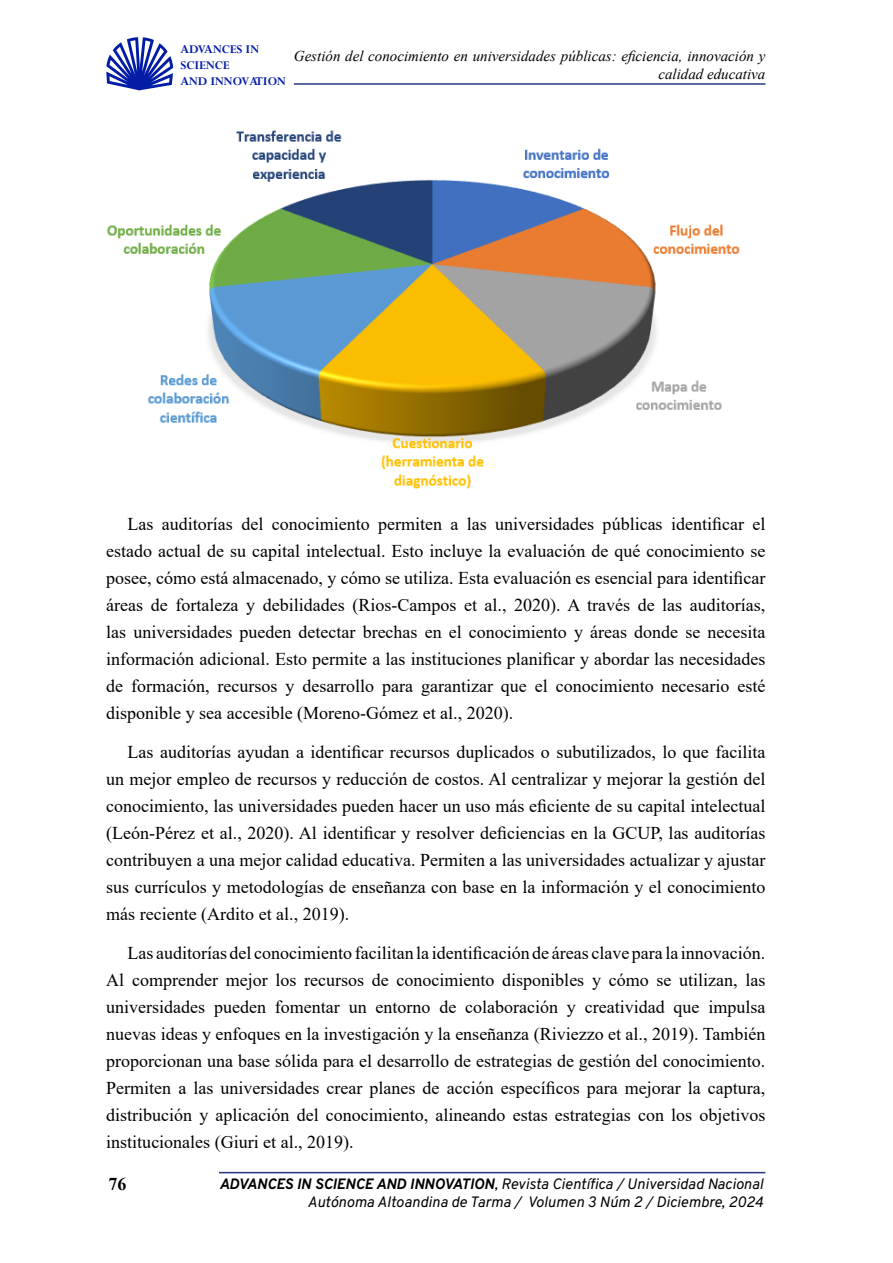
<style>
.page{position:relative;width:893px;height:1263px;background:#fff}
.page>*{position:absolute;margin:0;border:0;box-sizing:border-box;transform-origin:0 0}
.t1{font:18px/27px "Times New Roman";color:#000;text-align:justify}
.t2{font:700 18px "Times New Roman";color:#000}
.t3{font:italic 15px/18px "Overpass";color:#000;text-align:right}
.t4{font:italic 15px/18px "Times New Roman";color:#000;text-align:right}
.t5{font:700 13.2px/15.9px "Perpetua";color:#031ca6}
.s1{font-weight:700}
</style>
<div class="page">
<hr style="left:294px;top:83px;width:471px;height:2px;background:#283583">
<hr style="left:219px;top:1172px;width:546px;height:1px;background:#283583">
<svg style="left:106px;top:37px;width:67px;height:53px"></svg>
<img style="left:107px;top:130px;width:633px;height:359px">
<p class="t5" style="left:180px;top:41px;width:107px">ADVANCES IN<br>SCIENCE<br>AND INNOVATION</p>
<p class="t4" style="left:294px;top:47px;width:473px">Gestión del conocimiento en universidades públicas: eficiencia, innovación y calidad educativa</p>
<p class="t1" style="left:106px;top:510px;width:661px;text-indent:21px">Las auditorías del conocimiento permiten a las universidades públicas identificar el estado actual de su capital intelectual. Esto incluye la evaluación de qué conocimiento se posee, cómo está almacenado, y cómo se utiliza. Esta evaluación es esencial para identificar áreas de fortaleza y debilidades (Rios-Campos et al., 2020). A través de las auditorías, las universidades pueden detectar brechas en el conocimiento y áreas donde se necesita información adicional. Esto permite a las instituciones planificar y abordar las necesidades de formación, recursos y desarrollo para garantizar que el conocimiento necesario esté disponible y sea accesible (Moreno-Gómez et al., 2020).</p>
<p class="t1" style="left:106px;top:738px;width:661px;text-indent:21px">Las auditorías ayudan a identificar recursos duplicados o subutilizados, lo que facilita un mejor empleo de recursos y reducción de costos. Al centralizar y mejorar la gestión del conocimiento, las universidades pueden hacer un uso más eficiente de su capital intelectual (León-Pérez et al., 2020). Al identificar y resolver deficiencias en la GCUP, las auditorías contribuyen a una mejor calidad educativa. Permiten a las universidades actualizar y ajustar sus currículos y metodologías de enseñanza con base en la información y el conocimiento más reciente (Ardito et al., 2019).</p>
<p class="t1" style="left:106px;top:939px;width:661px;text-indent:21px">Las auditorías del conocimiento facilitan la identificación de áreas clave para la innovación.<br>Al comprender mejor los recursos de conocimiento disponibles y cómo se utilizan, las universidades pueden fomentar un entorno de colaboración y creatividad que impulsa nuevas ideas y enfoques en la investigación y la enseñanza (Riviezzo et al., 2019). También proporcionan una base sólida para el desarrollo de estrategias de gestión del conocimiento.<br>Permiten a las universidades crear planes de acción específicos para mejorar la captura, distribución y aplicación del conocimiento, alineando estas estrategias con los objetivos institucionales (Giuri et al., 2019).</p>
<p class="t2" style="left:108px;top:1171px;width:19px">76</p>
<p class="t3" style="left:219px;top:1174px;width:545px"><span class="s1">ADVANCES IN SCIENCE AND INNOVATION</span>, Revista Científica / Universidad Nacional<br>Autónoma Altoandina de Tarma / Volumen 3 Núm 2 / Diciembre, 2024</p>
</div>
